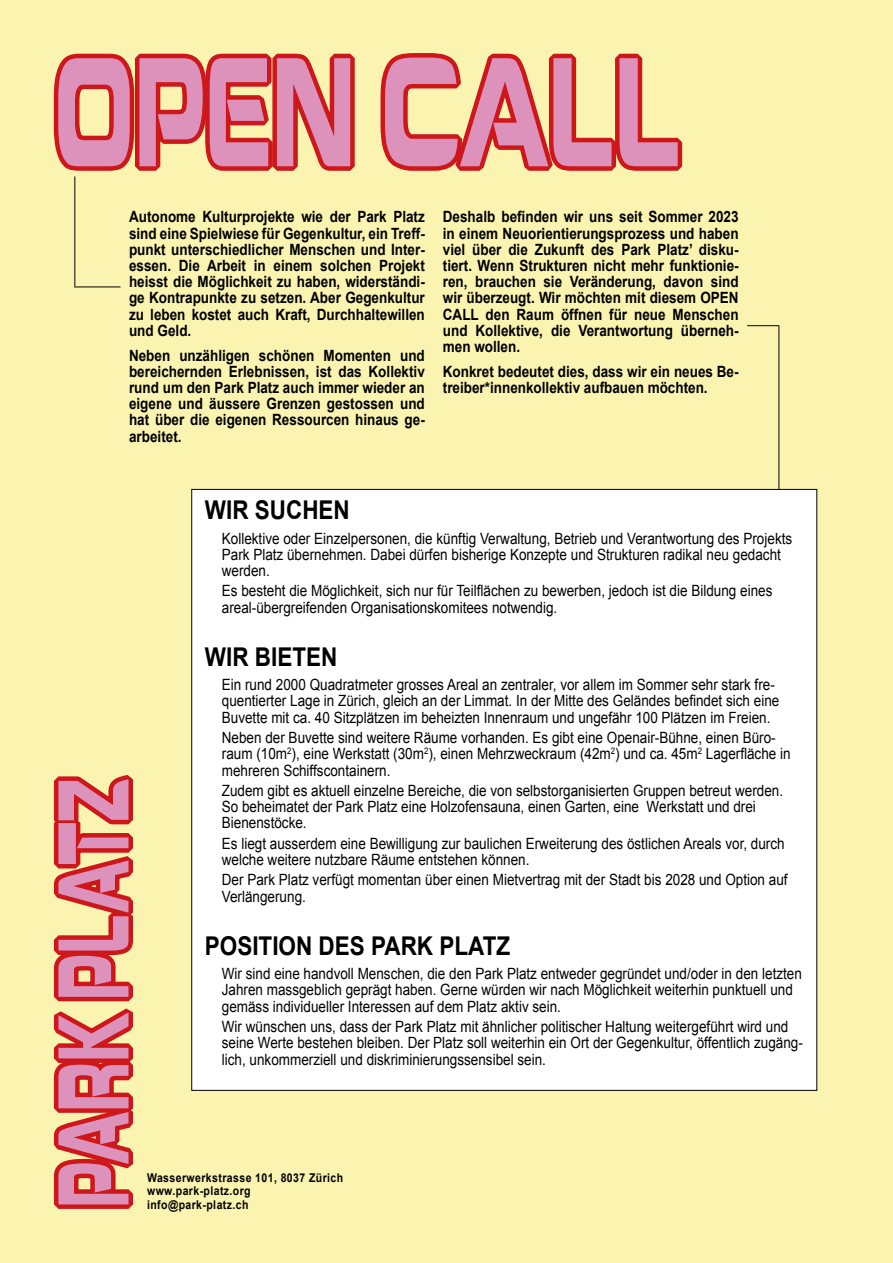
<style>
.page{position:relative;width:893px;height:1263px;background:#fbf4b0}
.page>*{position:absolute;margin:0;border:0;box-sizing:border-box;transform-origin:0 0}
.titel{font:162px "Corporate URW";color:#dd92bb;scale:.5 1}
.titel-2{font:105px "Corporate URW";color:#dd92bb;scale:.5 1}
.ÜBERTITEL{font:700 25.8px "Arial";color:#000;scale:.87 1}
.LAUFTEXT{font:15.6px/16.2px "Arial";color:#000;scale:.87 1}
.SCHWARZER_BLOCK{font:700 15.6px/16.2px "Arial";color:#000;text-align:justify;scale:.87 1}
.t1{font:700 12.15px "Arial";letter-spacing:.04em;color:#000;scale:.87 1}
</style>
<div class="page">
<div style="left:192px;top:489px;width:625px;height:601px;background:#fff"></div>
<svg style="left:53px;top:53px;width:302px;height:132px"></svg>
<svg style="left:380px;top:53px;width:303px;height:118px"></svg>
<svg style="left:54px;top:775px;width:79px;height:434px"></svg>
<hr style="left:74px;top:176px;width:1px;height:110px;background:#000">
<hr style="left:74px;top:287px;width:47px;height:1px;background:#000">
<hr style="left:778px;top:326px;width:1px;height:163px;background:#000">
<hr style="left:747px;top:325px;width:32px;height:1px;background:#000">
<p class="titel" style="left:54px;top:14px;width:1255px">OPEN CALL</p>
<p class="SCHWARZER_BLOCK" style="left:129px;top:209px;width:341px">Autonome Kulturprojekte wie der Park Platz sind eine Spielwiese für Gegenkultur, ein Treff&shy;punkt unterschiedlicher Menschen und Inter&shy;essen. Die Arbeit in einem solchen Projekt heisst die Möglichkeit zu haben, widerständi&shy;ge Kontrapunkte zu setzen. Aber Gegenkultur zu leben kostet auch Kraft, Durchhaltewillen und Geld.</p>
<p class="SCHWARZER_BLOCK" style="left:129px;top:347px;width:341px">Neben unzähligen schönen Momenten und bereichernden Erlebnissen, ist das Kollektiv rund um den Park Platz auch immer wieder an eigene und äussere Grenzen gestossen und hat über die eigenen Ressourcen hinaus ge&shy;arbeitet.</p>
<p class="SCHWARZER_BLOCK" style="left:443px;top:209px;width:341px">Deshalb befinden wir uns seit Sommer 2023 in einem Neuorientierungsprozess und haben viel über die Zukunft des Park Platz’ disku&shy;tiert. Wenn Strukturen nicht mehr funktionie&shy;ren, brauchen sie Veränderung, davon sind wir überzeugt. Wir möchten mit diesem OPEN CALL den Raum öffnen für neue Menschen und Kollektive, die Verantwortung überneh&shy;men wollen.</p>
<p class="SCHWARZER_BLOCK" style="left:443px;top:364px;width:341px">Konkret bedeutet dies, dass wir ein neues Be&shy;treiber*innenkollektiv aufbauen möchten.</p>
<p class="titel-2" style="left:30px;top:1208px;width:860px;rotate:-90deg">PARK PLATZ</p>
<p class="ÜBERTITEL" style="left:205px;top:493px;width:168px">WIR SUCHEN</p>
<p class="LAUFTEXT" style="left:222px;top:530px;width:657px">Kollektive oder Einzelpersonen, die künftig Verwaltung, Betrieb und Verantwortung des Projekts<br>Park Platz übernehmen. Dabei dürfen bisherige Konzepte und Strukturen radikal neu gedacht werden.</p>
<p class="LAUFTEXT" style="left:222px;top:583px;width:634px">Es besteht die Möglichkeit, sich nur für Teilflächen zu bewerben, jedoch ist die Bildung eines areal-übergreifenden Organisationskomitees notwendig.</p>
<p class="ÜBERTITEL" style="left:205px;top:639px;width:154px">WIR BIETEN</p>
<p class="LAUFTEXT" style="left:222px;top:677px;width:642px">Ein rund 2000 Quadratmeter grosses Areal an zentraler, vor allem im Sommer sehr stark fre&shy;quentierter Lage in Zürich, gleich an der Limmat. In der Mitte des Geländes befindet sich eine<br>Buvette mit ca. 40 Sitzplätzen im beheizten Innenraum und ungefähr 100 Plätzen im Freien.</p>
<p class="LAUFTEXT" style="left:222px;top:730px;width:655px">Neben der Buvette sind weitere Räume vorhanden. Es gibt eine Openair-Bühne, einen Büro-- raum (10m<sup>2</sup>), eine Werkstatt (30m<sup>2</sup>), einen Mehrzweckraum (42m<sup>2</sup>) und ca. 45m<sup>2</sup> Lagerfläche in mehreren Schiffscontainern.</p>
<p class="LAUFTEXT" style="left:222px;top:782px;width:647px">Zudem gibt es aktuell einzelne Bereiche, die von selbstorganisierten Gruppen betreut werden.<br>So beheimatet der Park Platz eine Holzofensauna, einen Garten, eine Werkstatt und drei<br>Bienenstöcke.</p>
<p class="LAUFTEXT" style="left:222px;top:835px;width:648px">Es liegt ausserdem eine Bewilligung zur baulichen Erweiterung des östlichen Areals vor, durch welche weitere nutzbare Räume entstehen können.</p>
<p class="LAUFTEXT" style="left:222px;top:872px;width:652px">Der Park Platz verfügt momentan über einen Mietvertrag mit der Stadt bis 2028 und Option auf<br>Verlängerung.</p>
<p class="ÜBERTITEL" style="left:205px;top:928px;width:353px">POSITION DES PARK PLATZ</p>
<p class="LAUFTEXT" style="left:222px;top:966px;width:668px">Wir sind eine handvoll Menschen, die den Park Platz entweder gegründet und/oder in den letzten<br>Jahren massgeblich geprägt haben. Gerne würden wir nach Möglichkeit weiterhin punktuell und gemäss individueller Interessen auf dem Platz aktiv sein.</p>
<p class="LAUFTEXT" style="left:222px;top:1019px;width:669px">Wir wünschen uns, dass der Park Platz mit ähnlicher politischer Haltung weitergeführt wird und seine Werte bestehen bleiben. Der Platz soll weiterhin ein Ort der Gegenkultur, öffentlich zugäng&shy;lich, unkommerziell und diskriminierungssensibel sein.</p>
<p class="t1" style="left:147px;top:1170px;width:227px">Wasserwerkstrasse 101, 8037 Zürich</p>
<p class="t1" style="left:147px;top:1183px;width:121px">www.park-platz.org</p>
<p class="t1" style="left:147px;top:1197px;width:118px">info@park-platz.ch</p>
</div>
